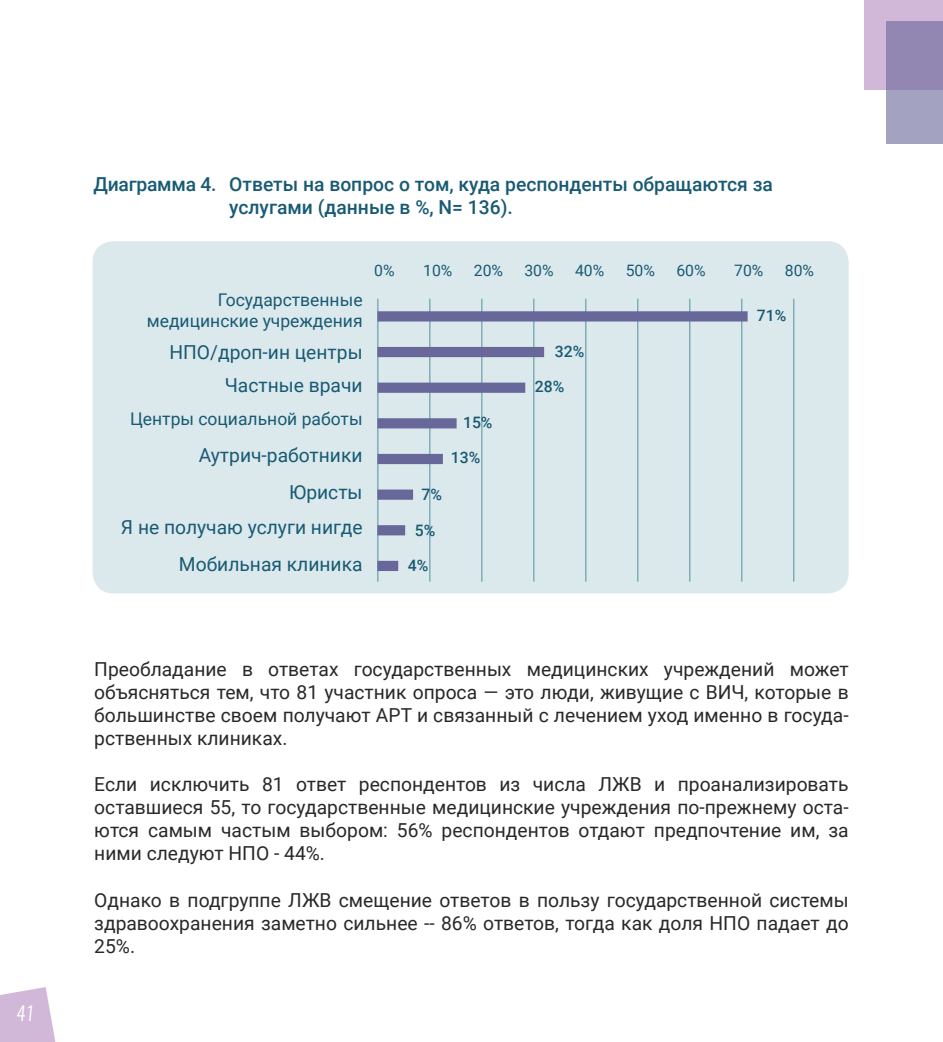
<style>
.page{position:relative;width:943px;height:1042px;background:#fff}
.page>*{position:absolute;margin:0;border:0;box-sizing:border-box;transform-origin:0 0}
.t1{font:19.25px/23.1px "Roboto";color:#292829;text-align:justify}
.t2{font:19.25px/37.1px "Roboto";color:#185a74;text-align:right}
.t3{font:500 19.25px/23.1px "Roboto";color:#185a74}
.t4{font:italic 300 19.25px "Oswald";color:#fff}
.t5{font:17.5px/21px "Roboto";color:#185a74;text-align:right}
.t6{font:15.75px "Roboto";color:#185a74}
.t7{font:500 15.75px "Roboto";color:#185a74}
</style>
<div class="page">
<svg style="left:0;top:987px;width:56px;height:55px;background:#d8c2de"></svg>
<div style="left:864px;top:0;width:79px;height:90px;background:#d1b7d8"></div>
<div style="left:885px;top:21px;width:58px;height:123px;background:linear-gradient(to bottom,#8b7ead,#a6a8c4)"></div>
<div style="left:93px;top:241px;width:755px;height:352px;background:#dce9ec;border-radius:21px"></div>
<hr style="left:377px;top:299px;width:1px;height:282px;background:#4f8fa1">
<hr style="left:429px;top:299px;width:1px;height:282px;background:#4f8fa1">
<hr style="left:481px;top:299px;width:1px;height:282px;background:#4f8fa1">
<hr style="left:533px;top:299px;width:1px;height:282px;background:#4f8fa1">
<hr style="left:585px;top:299px;width:1px;height:282px;background:#4f8fa1">
<hr style="left:637px;top:299px;width:1px;height:282px;background:#4f8fa1">
<hr style="left:689px;top:299px;width:1px;height:282px;background:#4f8fa1">
<hr style="left:741px;top:299px;width:1px;height:282px;background:#4f8fa1">
<hr style="left:793px;top:299px;width:1px;height:282px;background:#4f8fa1">
<div style="left:377px;top:311px;width:370px;height:10px;background:#676799;border:2px solid #676799"></div>
<div style="left:377px;top:347px;width:167px;height:10px;background:#676799"></div>
<div style="left:377px;top:383px;width:148px;height:10px;background:#676799;border:2px solid #676799"></div>
<div style="left:377px;top:418px;width:79px;height:10px;background:#676799;border:2px solid #676799"></div>
<div style="left:377px;top:454px;width:66px;height:10px;background:#676799"></div>
<div style="left:377px;top:489px;width:36px;height:11px;background:#676799;border:2px solid #676799"></div>
<div style="left:377px;top:561px;width:21px;height:10px;background:#676799"></div>
<div style="left:377px;top:525px;width:28px;height:10px;background:#676799;border:2px solid #676799"></div>
<p class="t4" style="left:16px;top:1000px;width:19px">41</p>
<p class="t3" style="left:229px;top:171px;width:545px;text-indent:-136px">Диаграмма 4. Ответы на вопрос о том, куда респонденты обращаются за услугами (данные в %, N= 136).</p>
<p class="t5" style="left:147px;top:289px;width:217px">Государственные медицинские учреждения</p>
<p class="t2" style="left:169px;top:334px;width:195px;line-height:33.6px">НПО/дроп-ин центры<br>Частные врачи</p>
<p class="t5" style="left:130px;top:407px;width:234px">Центры социальной работы</p>
<p class="t2" style="left:199px;top:435px;width:165px">Аутрич-работники<br>Юристы</p>
<p class="t2" style="left:121px;top:508px;width:243px">Я не получаю услуги нигде<br>Мобильная клиника</p>
<p class="t6" style="left:374px;top:259px;width:22px">0%</p>
<p class="t6" style="left:423px;top:259px;width:31px">10%</p>
<p class="t6" style="left:474px;top:259px;width:31px">20%</p>
<p class="t6" style="left:524px;top:259px;width:31px">30%</p>
<p class="t6" style="left:575px;top:259px;width:31px">40%</p>
<p class="t6" style="left:625px;top:259px;width:31px">50%</p>
<p class="t6" style="left:676px;top:259px;width:31px">60%</p>
<p class="t6" style="left:734px;top:259px;width:31px">70%</p>
<p class="t6" style="left:785px;top:259px;width:31px">80%</p>
<p class="t7" style="left:756px;top:305px;width:31px">71%</p>
<p class="t7" style="left:555px;top:340px;width:31px">32%</p>
<p class="t7" style="left:535px;top:376px;width:31px">28%</p>
<p class="t7" style="left:463px;top:411px;width:31px">15%</p>
<p class="t7" style="left:451px;top:446px;width:31px">13%</p>
<p class="t7" style="left:421px;top:484px;width:22px">7%</p>
<p class="t7" style="left:415px;top:519px;width:22px">5%</p>
<p class="t7" style="left:408px;top:554px;width:22px">4%</p>
<p class="t1" style="left:94px;top:656px;width:756px">Преобладание в ответах государственных медицинских учреждений может объясняться тем, что 81 участник опроса — это люди, живущие с ВИЧ, которые в большинстве своем получают АРТ и связанный с лечением уход именно в госуда&shy;рственных клиниках.</p>
<p class="t1" style="left:94px;top:772px;width:756px">Если исключить 81 ответ респондентов из числа ЛЖВ и проанализировать оставшиеся 55, то государственные медицинские учреждения по-прежнему оста&shy;ются самым частым выбором: 56% респондентов отдают предпочтение им, за ними следуют НПО - 44%.</p>
<p class="t1" style="left:94px;top:887px;width:756px">Однако в подгруппе ЛЖВ смещение ответов в пользу государственной системы здравоохранения заметно сильнее -- 86% ответов, тогда как доля НПО падает до 25%.</p>
</div>
